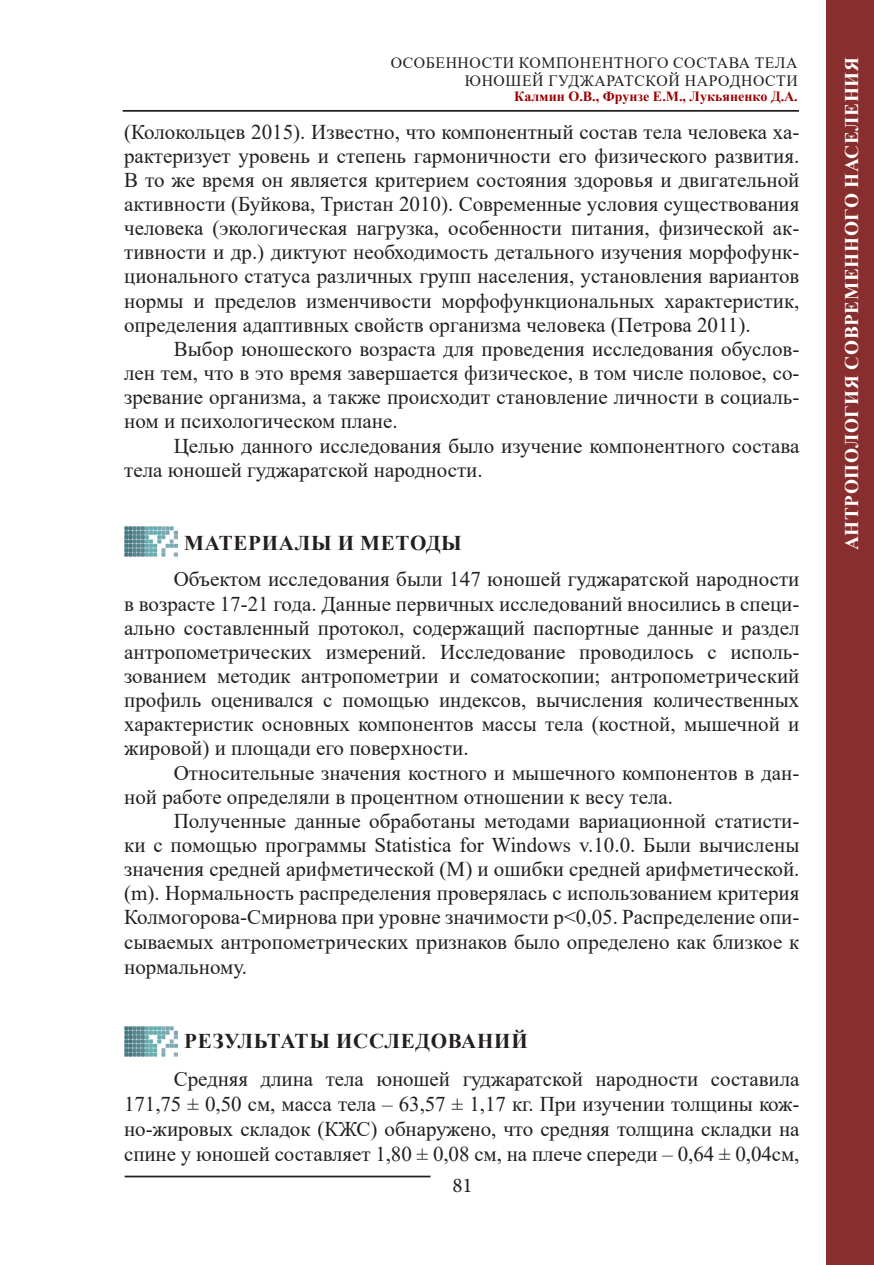
<style>
.page{position:relative;width:874px;height:1265px;background:#fff}
.page>*{position:absolute;margin:0;border:0;box-sizing:border-box;transform-origin:0 0}
.t1{font:21px/24.2px "Times New Roman";color:#231f20;text-align:justify}
.t2{font:700 21px "Times New Roman";letter-spacing:.035em;color:#231f20}
.t3{font:21px "Minion Pro";color:#231f20}
.t4{font:700 19.25px "Times New Roman";letter-spacing:.035em;color:#fff}
.t5{font:15.75px/17.2px "Times New Roman";letter-spacing:.035em;color:#231f20;text-align:right}
.t6{font:700 14px "Times New Roman";color:#900}
</style>
<div class="page">
<hr style="left:123px;top:110px;width:675px;height:2px;background:#231f20">
<hr style="left:125px;top:1176px;width:305px;height:1px;background:#231f20">
<img style="left:124px;top:527px;width:53px;height:30px">
<div style="left:826px;top:0;width:47px;height:1265px;background:#882e2e"></div>
<img style="left:124px;top:1027px;width:53px;height:29px">
<p class="t5" style="left:390px;top:54px;width:408px">ОСОБЕННОСТИ КОМПОНЕНТНОГО СОСТАВА ТЕЛА<br>ЮНОШЕЙ ГУДЖАРАТСКОЙ НАРОДНОСТИ</p>
<p class="t6" style="left:514px;top:87px;width:285px">Калмин О.В., Фрунзе Е.М., Лукьяненко Д.А.</p>
<p class="t1" style="left:124px;top:119px;width:676px">(Колокольцев 2015). Известно, что компонентный состав тела человека ха&shy;рактеризует уровень и степень гармоничности его физического развития.<br>В то же время он является критерием состояния здоровья и двигательной активности (Буйкова, Тристан 2010). Современные условия существования человека (экологическая нагрузка, особенности питания, физической ак&shy;тивности и др.) диктуют необходимость детального изучения морфофунк&shy;ционального статуса различных групп населения, установления вариантов нормы и пределов изменчивости морфофункциональных характеристик, определения адаптивных свойств организма человека (Петрова 2011).</p>
<p class="t1" style="left:124px;top:336px;width:676px;text-indent:50px">Выбор юношеского возраста для проведения исследования обуслов&shy;лен тем, что в это время завершается физическое, в том числе половое, со&shy;зревание организма, а также происходит становление личности в социаль&shy;ном и психологическом плане.</p>
<p class="t1" style="left:124px;top:433px;width:676px;text-indent:50px">Целью данного исследования было изучение компонентного состава тела юношей гуджаратской народности.</p>
<p class="t2" style="left:184px;top:528px;width:279px">МАТЕРИАЛЫ И МЕТОДЫ</p>
<p class="t1" style="left:124px;top:567px;width:676px;text-indent:50px">Объектом исследования были 147 юношей гуджаратской народности в возрасте 17-21 года. Данные первичных исследований вносились в специ&shy;ально составленный протокол, содержащий паспортные данные и раздел антропометрических измерений. Исследование проводилось с исполь&shy;зованием методик антропометрии и соматоскопии; антропометрический профиль оценивался с помощью индексов, вычисления количественных характеристик основных компонентов массы тела (костной, мышечной и жировой) и площади его поверхности.</p>
<p class="t1" style="left:124px;top:760px;width:676px;text-indent:50px">Относительные значения костного и мышечного компонентов в дан&shy;ной работе определяли в процентном отношении к весу тела.</p>
<p class="t1" style="left:124px;top:808px;width:676px;text-indent:50px">Полученные данные обработаны методами вариационной статисти&shy;ки с помощью программы Statistica for Windows v.10.0. Были вычислены значения средней арифметической (М) и ошибки средней арифметической. (m). Нормальность распределения проверялась с использованием критерия Колмогорова-Смирнова при уровне значимости p&lt;0,05. Распределение опи&shy;сываемых антропометрических признаков было определено как близкое к нормальному.</p>
<p class="t2" style="left:184px;top:1026px;width:345px">РЕЗУЛЬТАТЫ ИССЛЕДОВАНИЙ</p>
<p class="t1" style="left:124px;top:1066px;width:676px;line-height:25px;text-indent:50px">Средняя длина тела юношей гуджаратской народности составила 171,75 ± 0,50 см, масса тела – 63,57 ± 1,17 кг. При изучении толщины кож&shy;но-жировых складок (КЖС) обнаружено, что средняя толщина складки на спине у юношей составляет 1,80 ± 0,08 см, на плече спереди – 0,64 ± 0,04см,</p>
<p class="t3" style="left:452px;top:1171px;width:22px">81</p>
<p class="t4" style="left:837px;top:550px;width:495px;rotate:-90deg">АНТРОПОЛОГИЯ СОВРЕМЕННОГО НАСЕЛЕНИЯ</p>
</div>
